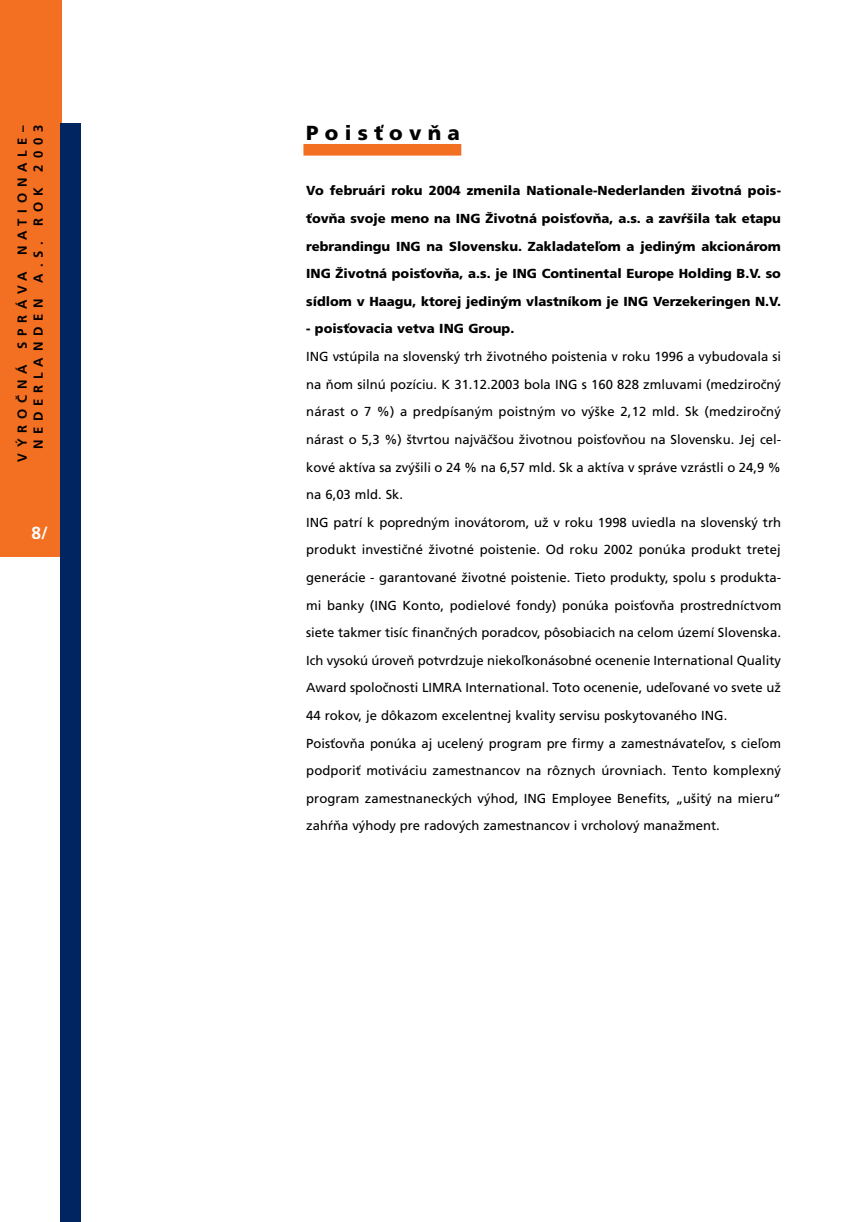
<style>
.page{position:relative;width:863px;height:1222px;background:#fff}
.page>*{position:absolute;margin:0;border:0;box-sizing:border-box;transform-origin:0 0}
.t1{font:900 20.3px "Frutiger CE";letter-spacing:.305em;color:#000}
.t2{font:700 17.5px "Frutiger CE";color:#fff}
.t3{font:13.12px/27.7px "Frutiger CE";color:#000}
.t4{font:900 13.12px/27.7px "Frutiger CE";color:#000;text-align:justify}
.t5{font:700 13.12px/15.9px "Frutiger CE";letter-spacing:.445em;color:#000;text-align:right}
</style>
<div class="page">
<div style="left:0;top:0;width:62px;height:556px;background:#f36f21"></div>
<div style="left:60px;top:123px;width:21px;height:1098px;background:#002561"></div>
<div style="left:303px;top:144px;width:158px;height:12px;background:#f36f21"></div>
<p class="t5" style="left:16px;top:461px;width:338px;rotate:-90deg">VÝROČNÁ SPRÁVA NATIONALE–<br>NEDERLANDEN A.S. ROK 2003</p>
<h1 class="t1" style="left:306px;top:126px;width:155px">Poisťovňa</h1>
<p class="t4" style="left:306px;top:179px;width:476px">Vo februári roku 2004 zmenila Nationale-Nederlanden životná pois&shy;ťovňa svoje meno na ING Životná poisťovňa, a.s. a zavŕšila tak etapu rebrandingu ING na Slovensku. Zakladateľom a jediným akcionárom ING Životná poisťovňa, a.s. je ING Continental Europe Holding B.V. so sídlom v Haagu, ktorej jediným vlastníkom je ING Verzekeringen N.V.</p>
<p class="t4" style="left:306px;top:317px;width:210px">- poisťovacia vetva ING Group.</p>
<p class="t3" style="left:306px;top:344px;width:476px">ING vstúpila na slovenský trh životného poistenia v roku 1996 a vybudovala si na ňom silnú pozíciu. K 31.12.2003 bola ING s 160 828 zmluvami (medziročný nárast o 7 %) a predpísaným poistným vo výške 2,12 mld. Sk (medziročný nárast o 5,3 %) štvrtou najväčšou životnou poisťovňou na Slovensku. Jej cel&shy;kové aktíva sa zvýšili o 24 % na 6,57 mld. Sk a aktíva v správe vzrástli o 24,9 % na 6,03 mld. Sk.<br>ING patrí k popredným inovátorom, už v roku 1998 uviedla na slovenský trh produkt investičné životné poistenie. Od roku 2002 ponúka produkt tretej generácie - garantované životné poistenie. Tieto produkty, spolu s produkta&shy;mi banky (ING Konto, podielové fondy) ponúka poisťovňa prostredníctvom siete takmer tisíc finančných poradcov, pôsobiacich na celom území Slovenska.<br>Ich vysokú úroveň potvrdzuje niekoľkonásobné ocenenie International Quality Award spoločnosti LIMRA International. Toto ocenenie, udeľované vo svete už 44 rokov, je dôkazom excelentnej kvality servisu poskytovaného ING.<br>Poisťovňa ponúka aj ucelený program pre firmy a zamestnávateľov, s cieľom podporiť motiváciu zamestnancov na rôznych úrovniach. Tento komplexný program zamestnaneckých výhod, ING Employee Benefits, „ušitý na mieru“ zahŕňa výhody pre radových zamestnancov i vrcholový manažment.</p>
<h2 class="t2" style="left:31px;top:526px;width:18px">8/</h2>
</div>
